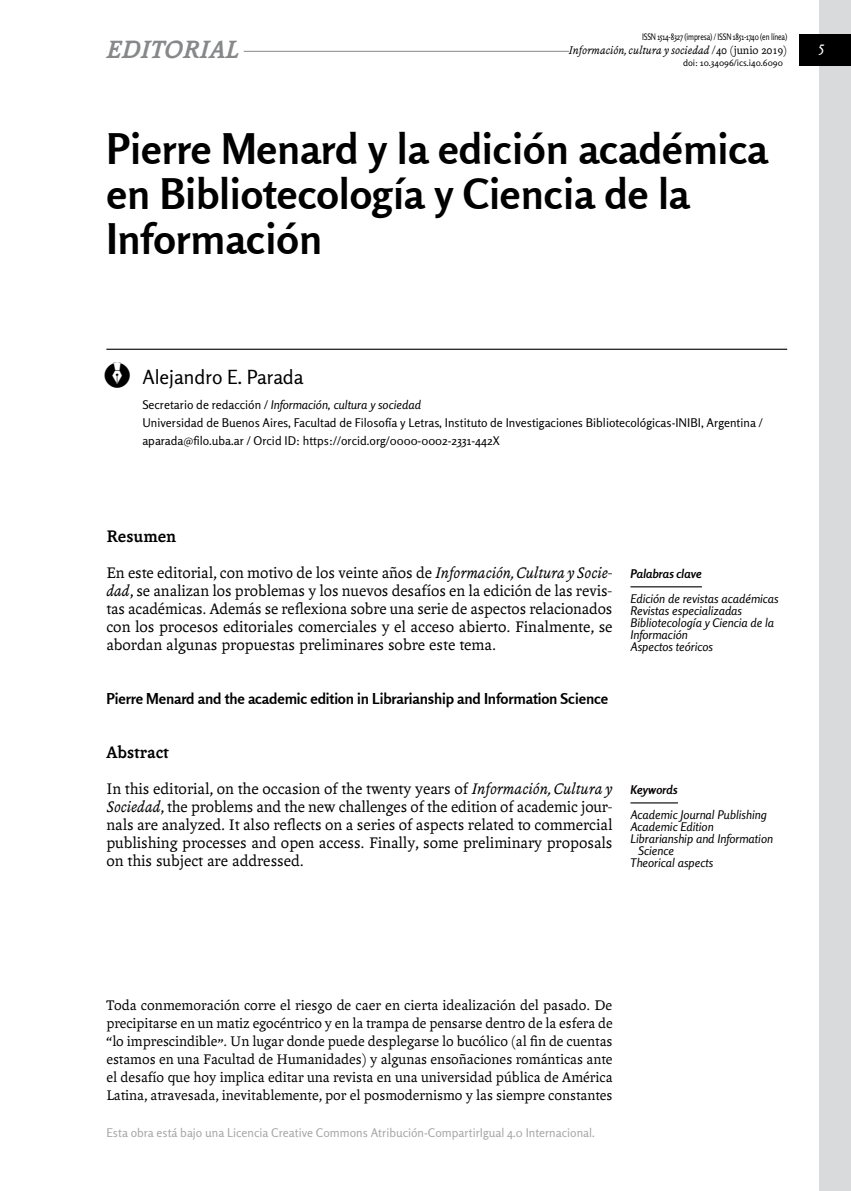
<style>
.page{position:relative;width:851px;height:1191px;background:#fff}
.page>*{position:absolute;margin:0;border:0;box-sizing:border-box;transform-origin:0 0}
.t1{font:700 42px/45px "Rosario";color:#000}
.t2{font:italic 700 27px "Andralis ND Os F";letter-spacing:.02em;color:#87888a}
.t3{font:19.5px "Rosario";color:#000}
.t4{font:700 18px "Andralis ND Os F";color:#000}
.t5{font:16.5px/18px "Andralis ND Os F";color:#000;text-align:justify}
.t6{font:15px/18px "Andralis ND Os F";color:#000;text-align:justify}
.t7{font:700 15px "Rosario";letter-spacing:-.01em;color:#000}
.t8{font:15px "Rosario";color:#fff}
.t9{font:12px/18px "Rosario";color:#000}
.t10{font:italic 12px/12px "Rosario";color:#000}
.t11{font:12px "Rosario";color:#a6a6a6}
.t12{font:italic 12px "Andralis ND Os F";color:#000}
.t13{font:italic 700 12px "Rosario";color:#000}
.t14{font:italic 700 12px "Rosario";color:#050000}
.t15{font:9px "Rosario";letter-spacing:-.02em;color:#000;scale:.8 1}
.t16{font:9px "Rosario";color:#000}
.s1{font-style:normal}
.s2{font-family:"Iconospararevistasfilo Regula";font-size:33px}
.s3{font-style:italic}
</style>
<div class="page">
<hr style="left:106px;top:51px;width:546px;height:1px;background:#87888a">
<div style="left:569px;top:44px;width:218px;height:15px;background:#fff"></div>
<div style="left:818px;top:0;width:32px;height:1191px;background:#d9dadb"></div>
<div style="left:799px;top:35px;width:51px;height:31px;background:#000"></div>
<div style="left:106px;top:38px;width:138px;height:24px;background:#fff"></div>
<hr style="left:106px;top:349px;width:681px;height:1px;background:#000">
<hr style="left:630px;top:586px;width:71px;height:1px;background:#000">
<hr style="left:630px;top:802px;width:47px;height:1px;background:#050000">
<p class="t15" style="left:642px;top:31px;width:183px">ISSN 1514-8327 (impresa) / ISSN 1851-1740 (en línea)</p>
<h2 class="t2" style="left:106px;top:34px;width:133px">EDITORIAL</h2>
<p class="t12" style="left:569px;top:44px;width:220px">Información, cultura y sociedad <span class="s1">/40 (junio 2019)</span></p>
<p class="t8" style="left:818px;top:38px;width:7px">5</p>
<p class="t16" style="left:683px;top:57px;width:101px">doi: 10.34096/ics.i40.6090</p>
<h1 class="t1" style="left:106px;top:126px;width:663px">Pierre Menard y la edición académica en Bibliotecología y Ciencia de la<br>Información</h1>
<p class="t3" style="left:106px;top:365px;width:199px"><span class="s2">"</span> Alejandro E. Parada</p>
<p class="t9" style="left:142px;top:396px;width:621px">Secretario de redacción / <span class="s3">Información, cultura y sociedad<br></span>Universidad de Buenos Aires, Facultad de Filosofía y Letras, Instituto de Investigaciones Bibliotecológicas-INIBI, Argentina / aparada@filo.uba.ar / Orcid ID: https://orcid.org/0000-0002-2331-442X</p>
<p class="t4" style="left:106px;top:526px;width:71px">Resumen</p>
<p class="t5" style="left:106px;top:563px;width:507px">En este editorial, con motivo de los veinte años de <span class="s3">Información, Cultura y Socie&shy;dad</span>, se analizan los problemas y los nuevos desafíos en la edición de las revis&shy;tas académicas. Además se reflexiona sobre una serie de aspectos relacionados con los procesos editoriales comerciales y el acceso abierto. Finalmente, se abordan algunas propuestas preliminares sobre este tema.</p>
<p class="t7" style="left:106px;top:689px;width:503px">Pierre Menard and the academic edition in Librarianship and Information Science</p>
<p class="t4" style="left:106px;top:742px;width:64px">Abstract</p>
<p class="t5" style="left:106px;top:779px;width:507px">In this editorial, on the occasion of the twenty years of <span class="s3">Información, Cultura y Sociedad</span>, the problems and the new challenges of the edition of academic jour&shy;nals are analyzed. It also reflects on a series of aspects related to commercial publishing processes and open access. Finally, some preliminary proposals on this subject are addressed.</p>
<p class="t13" style="left:630px;top:566px;width:73px">Palabras clave</p>
<p class="t10" style="left:630px;top:592px;width:150px">Edición de revistas académicas<br>Revistas especializadas<br>Bibliotecología y Ciencia de la<br>Información<br>Aspectos teóricos</p>
<p class="t14" style="left:630px;top:782px;width:49px">Keywords</p>
<p class="t10" style="left:630px;top:808px;width:138px">Academic Journal Publishing</p>
<p class="t10" style="left:630px;top:820px;width:85px">Academic Edition</p>
<p class="t10" style="left:630px;top:832px;width:144px">Librarianship and Information</p>
<p class="t10" style="left:638px;top:844px;width:37px">Science</p>
<p class="t10" style="left:630px;top:856px;width:84px">Theorical aspects</p>
<p class="t6" style="left:106px;top:996px;width:507px">Toda conmemoración corre el riesgo de caer en cierta idealización del pasado. De precipitarse en un matiz egocéntrico y en la trampa de pensarse dentro de la esfera de “lo imprescindible”. Un lugar donde puede desplegarse lo bucólico (al fin de cuentas estamos en una Facultad de Humanidades) y algunas ensoñaciones románticas ante el desafío que hoy implica editar una revista en una universidad pública de América Latina, atravesada, inevitablemente, por el posmodernismo y las siempre constantes</p>
<p class="t11" style="left:106px;top:1125px;width:490px">Esta obra está bajo una Licencia Creative Commons Atribución-CompartirIgual 4.0 Internacional.</p>
</div>
